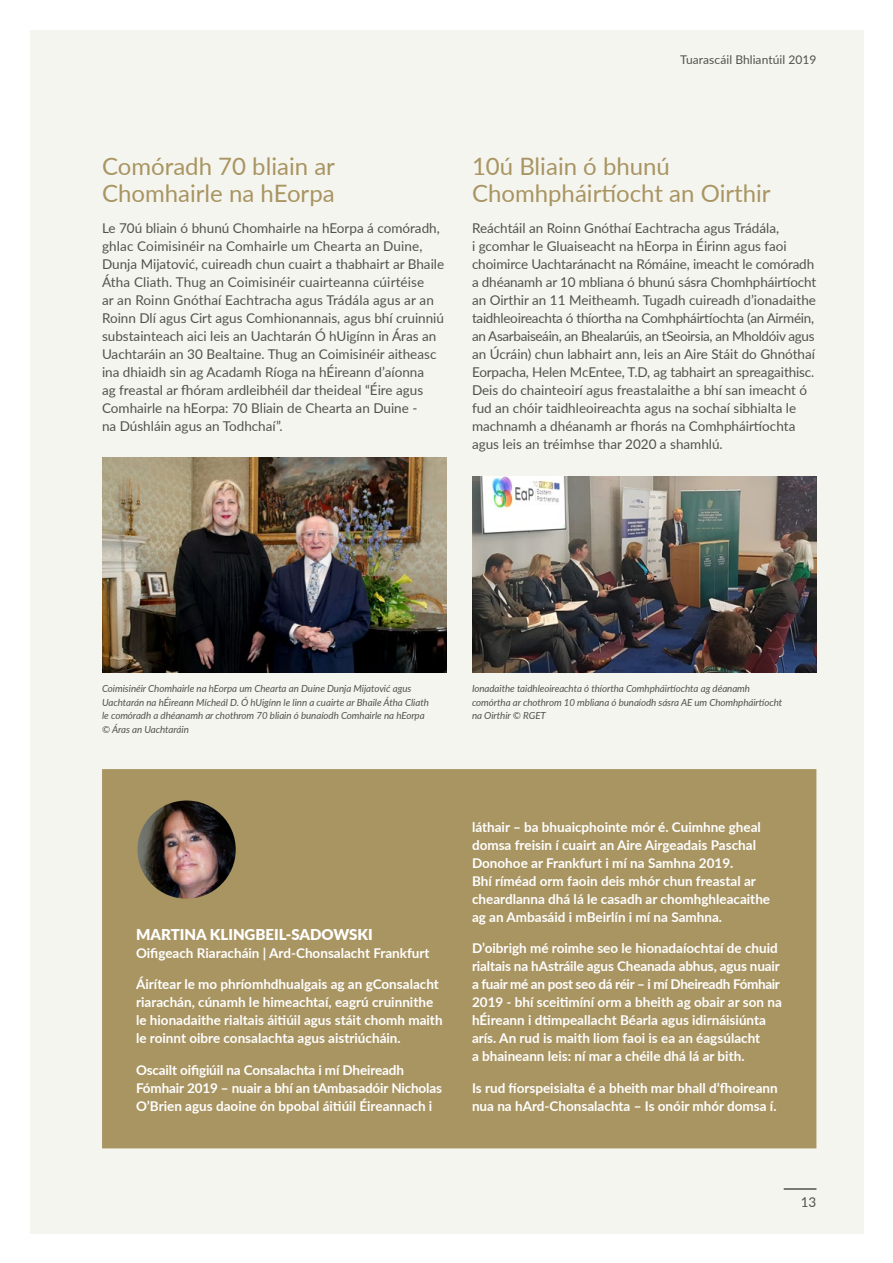
<style>
.page{position:relative;width:893px;height:1263px;background:#fff}
.page>*{position:absolute;margin:0;border:0;box-sizing:border-box;transform-origin:0 0}
.t1{font:24px/27px "Lato";color:#a99562}
.t2{font:900 15px "Lato";color:#fff}
.t3{font:13.5px/18px "Lato";color:#51534a}
.t4{font:700 13.5px/18px "Lato";color:#fff}
.t5{font:12px "Lato";letter-spacing:.005em;color:#51534a}
.t6{font:italic 9.75px/13.5px "Lato";letter-spacing:-.005em;color:#51534a}
</style>
<div class="page">
<div style="left:30px;top:30px;width:833px;height:1203px;background:#f5f5f0"></div>
<hr style="left:784px;top:1188px;width:32px;height:2px;background:#51534a">
<img style="left:472px;top:477px;width:344px;height:195px">
<img style="left:102px;top:457px;width:344px;height:215px">
<div style="left:102px;top:769px;width:714px;height:379px;background:#a99562"></div>
<img style="left:137px;top:800px;width:99px;height:99px;border-radius:49px">
<p class="t5" style="left:680px;top:51px;width:138px">Tuarascáil Bhliantúil 2019</p>
<h1 class="t1" style="left:102px;top:152px;width:234px">Comóradh 70 bliain ar<br>Chomhairle na hEorpa</h1>
<p class="t3" style="left:102px;top:219px;width:344px">Le 70ú bliain ó bhunú Chomhairle na hEorpa á comóradh, ghlac Coimisinéir na Comhairle um Chearta an Duine, Dunja Mijatović, cuireadh chun cuairt a thabhairt ar Bhaile Átha Cliath. Thug an Coimisinéir cuairteanna cúirtéise<br>ar an Roinn Gnóthaí Eachtracha agus Trádála agus ar an Roinn Dlí agus Cirt agus Comhionannais, agus bhí cruinniú substainteach aici leis an Uachtarán Ó hUigínn in Áras an Uachtaráin an 30 Bealtaine. Thug an Coimisinéir aitheasc ina dhiaidh sin ag Acadamh Ríoga na hÉireann d’aíonna<br>ag freastal ar fhóram ardleibhéil dar theideal “Éire agus Comhairle na hEorpa: 70 Bliain de Chearta an Duine -<br>na Dúshláin agus an Todhchaí”.</p>
<h1 class="t1" style="left:472px;top:152px;width:300px">10ú Bliain ó bhunú<br>Chomhpháirtíocht an Oirthir</h1>
<p class="t3" style="left:472px;top:219px;width:346px">Reáchtáil an Roinn Gnóthaí Eachtracha agus Trádála,<br>i gcomhar le Gluaiseacht na hEorpa in Éirinn agus faoi choimirce Uachtaránacht na Rómáine, imeacht le comóradh a dhéanamh ar 10 mbliana ó bhunú sásra Chomhpháirtíocht an Oirthir an 11 Meitheamh. Tugadh cuireadh d’ionadaithe taidhleoireachta ó thíortha na Comhpháirtíochta (an Airméin, an Asarbaiseáin, an Bhealarúis, an tSeoirsia, an Mholdóiv agus an Úcráin) chun labhairt ann, leis an Aire Stáit do Ghnóthaí Eorpacha, Helen McEntee, T.D, ag tabhairt an spreagaithisc.<br>Deis do chainteoirí agus freastalaithe a bhí san imeacht ó fud an chóir taidhleoireachta agus na sochaí sibhialta le machnamh a dhéanamh ar fhorás na Comhpháirtíochta agus leis an tréimhse thar 2020 a shamhlú.</p>
<p class="t6" style="left:102px;top:682px;width:328px">Coimisinéir Chomhairle na hEorpa um Chearta an Duine Dunja Mijatović agus Uachtarán na hÉireann Mícheál D. Ó hUigínn le linn a cuairte ar Bhaile Átha Cliath le comóradh a dhéanamh ar chothrom 70 bliain ó bunaíodh Comhairle na hEorpa © Áras an Uachtaráin</p>
<p class="t6" style="left:472px;top:682px;width:312px">Ionadaithe taidhleoireachta ó thíortha Comhpháirtíochta ag déanamh comórtha ar chothrom 10 mbliana ó bunaíodh sásra AE um Chomhpháirtíocht na Oirthir © RGET</p>
<p class="t2" style="left:136px;top:923px;width:238px">MARTINA KLINGBEIL-SADOWSKI</p>
<p class="t4" style="left:136px;top:943px;width:295px">Oifigeach Riaracháin | Ard-Chonsalacht Frankfurt</p>
<p class="t4" style="left:136px;top:975px;width:308px">Áirítear le mo phríomhdhualgais ag an gConsalacht riarachán, cúnamh le himeachtaí, eagrú cruinnithe le hionadaithe rialtais áitiúil agus stáit chomh maith le roinnt oibre consalachta agus aistriúcháin.</p>
<p class="t4" style="left:136px;top:1060px;width:308px">Oscailt oifigiúil na Consalachta i mí Dheireadh<br>Fómhair 2019 – nuair a bhí an tAmbasadóir Nicholas<br>O’Brien agus daoine ón bpobal áitiúil Éireannach i</p>
<p class="t4" style="left:472px;top:817px;width:300px">láthair – ba bhuaicphointe mór é. Cuimhne gheal domsa freisin í cuairt an Aire Airgeadais Paschal Donohoe ar Frankfurt i mí na Samhna 2019.<br>Bhí ríméad orm faoin deis mhór chun freastal ar cheardlanna dhá lá le casadh ar chomhghleacaithe ag an Ambasáid i mBeirlín i mí na Samhna.</p>
<p class="t4" style="left:472px;top:939px;width:311px">D’oibrigh mé roimhe seo le hionadaíochtaí de chuid rialtais na hAstráile agus Cheanada abhus, agus nuair a fuair mé an post seo dá réir – i mí Dheireadh Fómhair 2019 - bhí sceitimíní orm a bheith ag obair ar son na hÉireann i dtimpeallacht Béarla agus idirnáisiúnta arís. An rud is maith liom faoi is ea an éagsúlacht<br>a bhaineann leis: ní mar a chéile dhá lá ar bith.</p>
<p class="t4" style="left:472px;top:1078px;width:307px">Is rud fíorspeisialta é a bheith mar bhall d’fhoireann nua na hArd-Chonsalachta – Is onóir mhór domsa í.</p>
<p class="t3" style="left:801px;top:1193px;width:17px">13</p>
</div>
